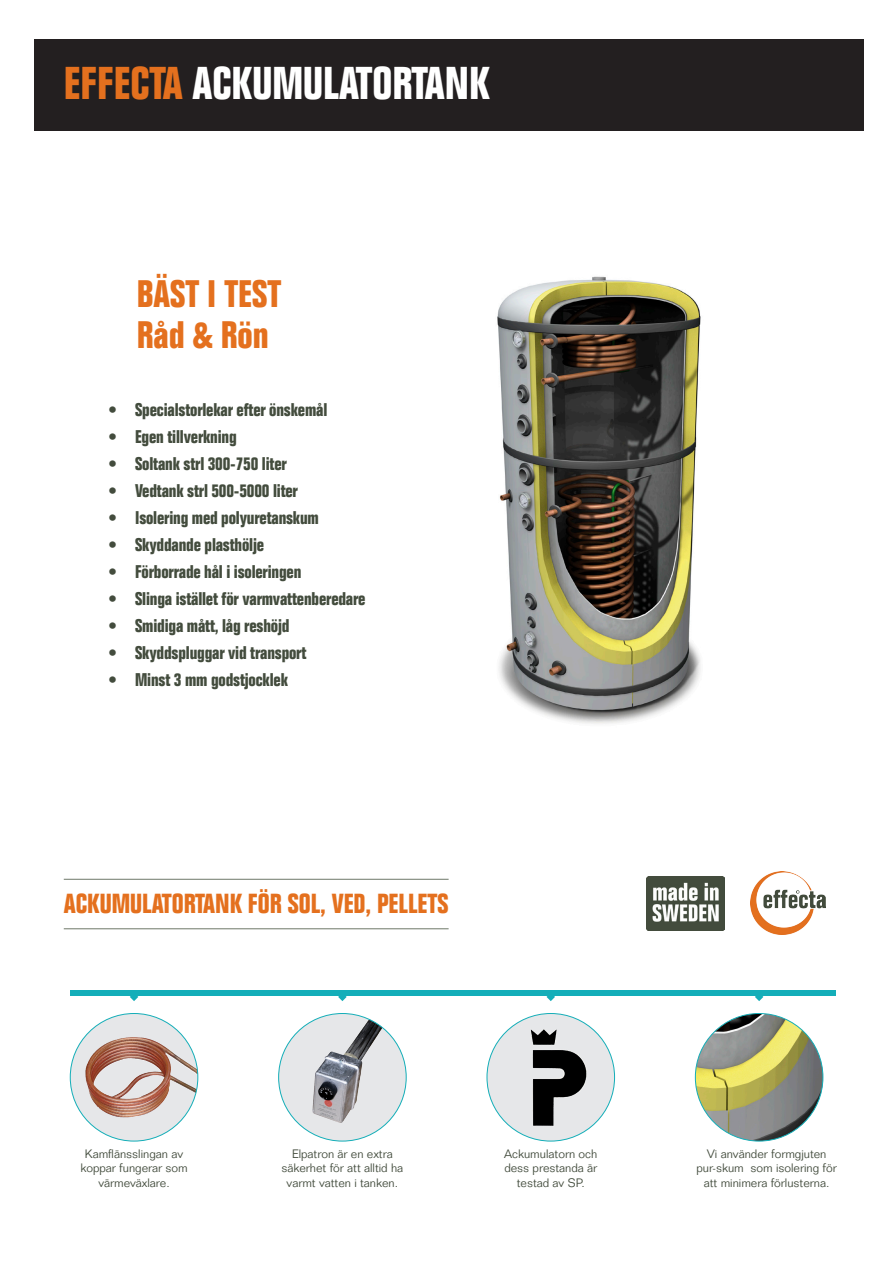
<style>
.page{position:relative;width:893px;height:1263px;background:#fff}
.page>*{position:absolute;margin:0;border:0;box-sizing:border-box;transform-origin:0 0}
.t1{font:700 condensed 45px "Folio Std";color:#fff}
.t2{font:700 condensed 37.5px "Folio Std";color:#e4701e}
.Ingresstext{font:700 condensed 27px "Folio Std";color:#e4701e}
.t3{font:700 condensed 18px "Folio Std";letter-spacing:-.01em;color:#434c3d}
.t4{font:300 12px/14.4px "Folio Std";color:#434c3d;text-align:center}
.s1{color:#e4701e}
</style>
<div class="page">
<div style="left:34px;top:39px;width:829px;height:92px;background:#231f20"></div>
<img style="left:751px;top:872px;width:74px;height:62px">
<hr style="left:64px;top:928px;width:385px;height:1px;background:#7e8779">
<hr style="left:64px;top:879px;width:385px;height:1px;background:#7e8779">
<img style="left:646px;top:876px;width:78px;height:54px">
<img style="left:497px;top:276px;width:204px;height:448px">
<svg style="left:70px;top:1013px;width:128px;height:128px;background:#cfc3bf"></svg>
<img style="left:85px;top:1037px;width:46px;height:49px">
<svg style="left:279px;top:1013px;width:127px;height:128px;background:#c9cccf"></svg>
<img style="left:345px;top:1019px;width:24px;height:34px">
<div style="left:487px;top:1013px;width:128px;height:128px;background:#e6e7e9;border-radius:50%"></div>
<img style="left:510px;top:1024px;width:81px;height:106px">
<img style="left:695px;top:1013px;width:128px;height:128px;border-radius:64px">
<div style="left:70px;top:990px;width:766px;height:6px;background:#14aeb9"></div>
<svg style="left:130px;top:996px;width:8px;height:5px"></svg>
<svg style="left:338px;top:996px;width:9px;height:5px"></svg>
<svg style="left:546px;top:996px;width:9px;height:5px"></svg>
<svg style="left:755px;top:996px;width:8px;height:5px"></svg>
<p class="t1" style="left:64px;top:58px;width:428px"><span class="s1">EFFECTA</span> ACKUMULATORTANK</p>
<p class="t2" style="left:137px;top:273px;width:146px">BÄST I TEST</p>
<p class="t2" style="left:137px;top:314px;width:133px">Råd &amp; Rön</p>
<p class="t3" style="left:108px;top:399px;width:221px">• Specialstorlekar efter önskemål</p>
<p class="t3" style="left:108px;top:426px;width:130px">• Egen tillverkning</p>
<p class="t3" style="left:108px;top:453px;width:180px">• Soltank strl 300-750 liter</p>
<p class="t3" style="left:108px;top:480px;width:191px">• Vedtank strl 500-5000 liter</p>
<p class="t3" style="left:108px;top:507px;width:212px">• Isolering med polyuretanskum</p>
<p class="t3" style="left:108px;top:534px;width:158px">• Skyddande plasthölje</p>
<p class="t3" style="left:108px;top:561px;width:195px">• Förborrade hål i isoleringen</p>
<p class="t3" style="left:108px;top:588px;width:259px">• Slinga istället för varmvattenberedare</p>
<p class="t3" style="left:108px;top:615px;width:183px">• Smidiga mått, låg reshöjd</p>
<p class="t3" style="left:108px;top:642px;width:200px">• Skyddspluggar vid transport</p>
<p class="t3" style="left:108px;top:669px;width:181px">• Minst 3 mm godstjocklek</p>
<p class="Ingresstext" style="left:64px;top:889px;width:386px">ACKUMULATORTANK FÖR SOL, VED, PELLETS</p>
<p class="t4" style="left:80px;top:1146px;width:109px">Kamflänsslingan av koppar fungerar som värmeväxlare.</p>
<p class="t4" style="left:281px;top:1146px;width:123px">Elpatron är en extra säkerhet för att alltid ha varmt vatten i tanken.</p>
<p class="t4" style="left:504px;top:1146px;width:95px">Ackumulatorn och dess prestanda är testad av SP.</p>
<p class="t4" style="left:696px;top:1146px;width:142px">Vi använder formgjuten pur-skum som isolering för att minimera förlusterna.</p>
</div>
